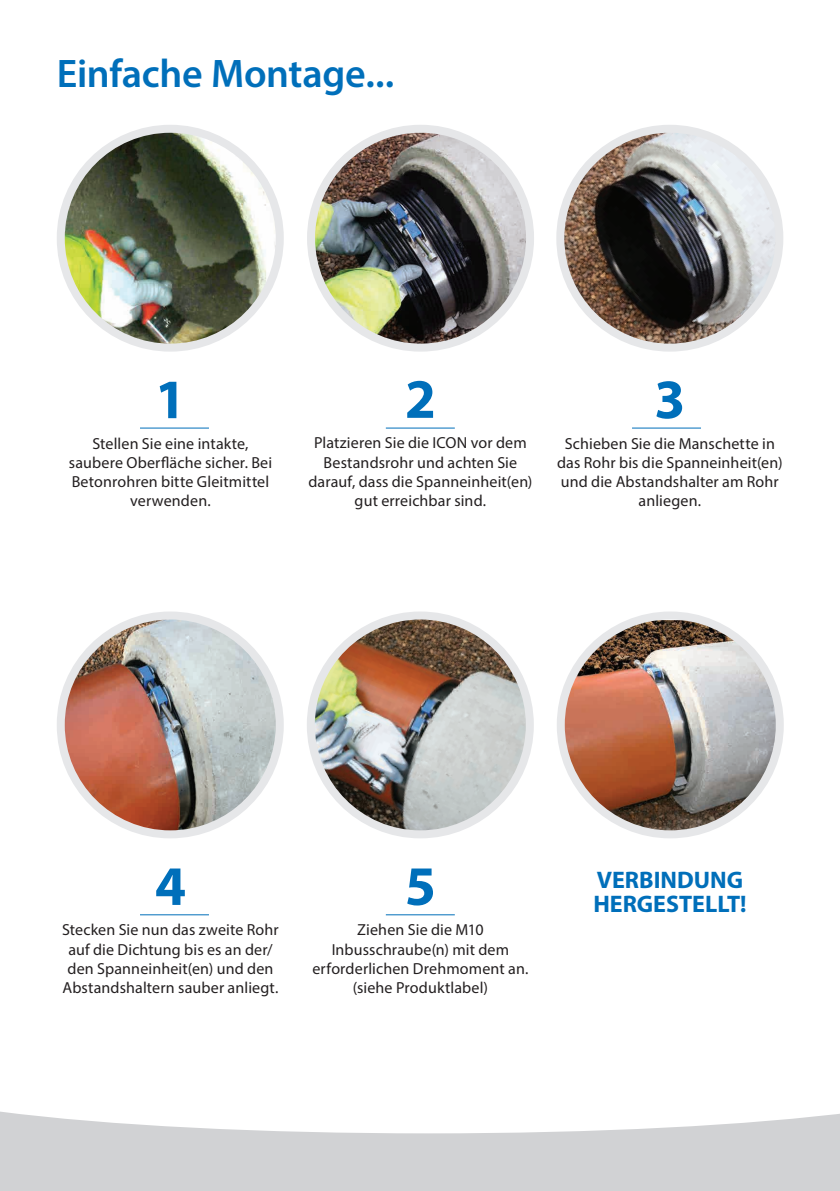
<style>
.page{position:relative;width:840px;height:1191px;background:#fff}
.page>*{position:absolute;margin:0;border:0;box-sizing:border-box;transform-origin:0 0}
.t1{font:700 56px "Myriad Pro";color:#006fba}
.t2{font:600 40px "Myriad Pro";letter-spacing:-.01em;color:#006fba}
.t3{font:700 24px/24px "Myriad Pro";color:#006fba}
.t4{font:16px/19.2px "Myriad Pro";letter-spacing:.01em;color:#231f20;text-align:center}
</style>
<div class="page">
<svg style="left:0;top:1111px;width:839px;height:80px;fill:#d1d2d4"></svg>
<img style="left:560px;top:129px;width:218px;height:218px;border-radius:109px">
<div style="left:556px;top:125px;width:226px;height:226px;border:8px solid #e6e7e9;border-radius:50%"></div>
<img style="left:61px;top:129px;width:218px;height:218px;border-radius:109px">
<div style="left:57px;top:125px;width:226px;height:226px;border:8px solid #e6e7e9;border-radius:50%"></div>
<img style="left:311px;top:129px;width:218px;height:218px;border-radius:109px">
<div style="left:307px;top:125px;width:226px;height:226px;border:8px solid #e6e7e9;border-radius:50%"></div>
<img style="left:565px;top:620px;width:214px;height:214px">
<div style="left:556px;top:611px;width:227px;height:227px;border:8px solid #e6e7e9;border-radius:50%"></div>
<img style="left:61px;top:615px;width:218px;height:219px;border-radius:109px">
<div style="left:57px;top:611px;width:226px;height:227px;border:8px solid #e6e7e9;border-radius:50%"></div>
<img style="left:310px;top:615px;width:219px;height:219px;border-radius:109px">
<div style="left:306px;top:611px;width:227px;height:227px;border:8px solid #e6e7e9;border-radius:50%"></div>
<hr style="left:140px;top:427px;width:69px;height:1px;background:#006fba">
<hr style="left:385px;top:427px;width:69px;height:1px;background:#006fba">
<hr style="left:631px;top:427px;width:69px;height:1px;background:#006fba">
<hr style="left:140px;top:914px;width:69px;height:1px;background:#006fba">
<hr style="left:385px;top:914px;width:69px;height:1px;background:#006fba">
<h2 class="t2" style="left:57px;top:48px;width:339px">Einfache Montage...</h2>
<h1 class="t1" style="left:155px;top:363px;width:33px">1</h1>
<p class="t4" style="left:69px;top:433px;width:205px">Stellen Sie eine intakte, saubere Oberfläche sicher. Bei<br>Betonrohren bitte Gleitmittel verwenden.</p>
<h1 class="t1" style="left:404px;top:362px;width:33px">2</h1>
<p class="t4" style="left:308px;top:433px;width:225px">Platzieren Sie die ICON vor dem<br>Bestandsrohr und achten Sie darauf, dass die Spanneinheit(en) gut erreichbar sind.</p>
<h1 class="t1" style="left:654px;top:363px;width:33px">3</h1>
<p class="t4" style="left:556px;top:433px;width:227px">Schieben Sie die Manschette in das Rohr bis die Spanneinheit(en) und die Abstandshalter am Rohr anliegen.</p>
<h1 class="t1" style="left:155px;top:849px;width:33px">4</h1>
<p class="t4" style="left:62px;top:920px;width:218px">Stecken Sie nun das zweite Rohr auf die Dichtung bis es an der/ den Spanneinheit(en) und den<br>Abstandshaltern sauber anliegt.</p>
<h1 class="t1" style="left:404px;top:849px;width:33px">5</h1>
<p class="t4" style="left:312px;top:920px;width:217px">Ziehen Sie die M10<br>Inbusschraube(n) mit dem erforderlichen Drehmoment an. (siehe Produktlabel)</p>
<h3 class="t3" style="left:593px;top:867px;width:155px">VERBINDUNG<br>HERGESTELLT!</h3>
</div>
